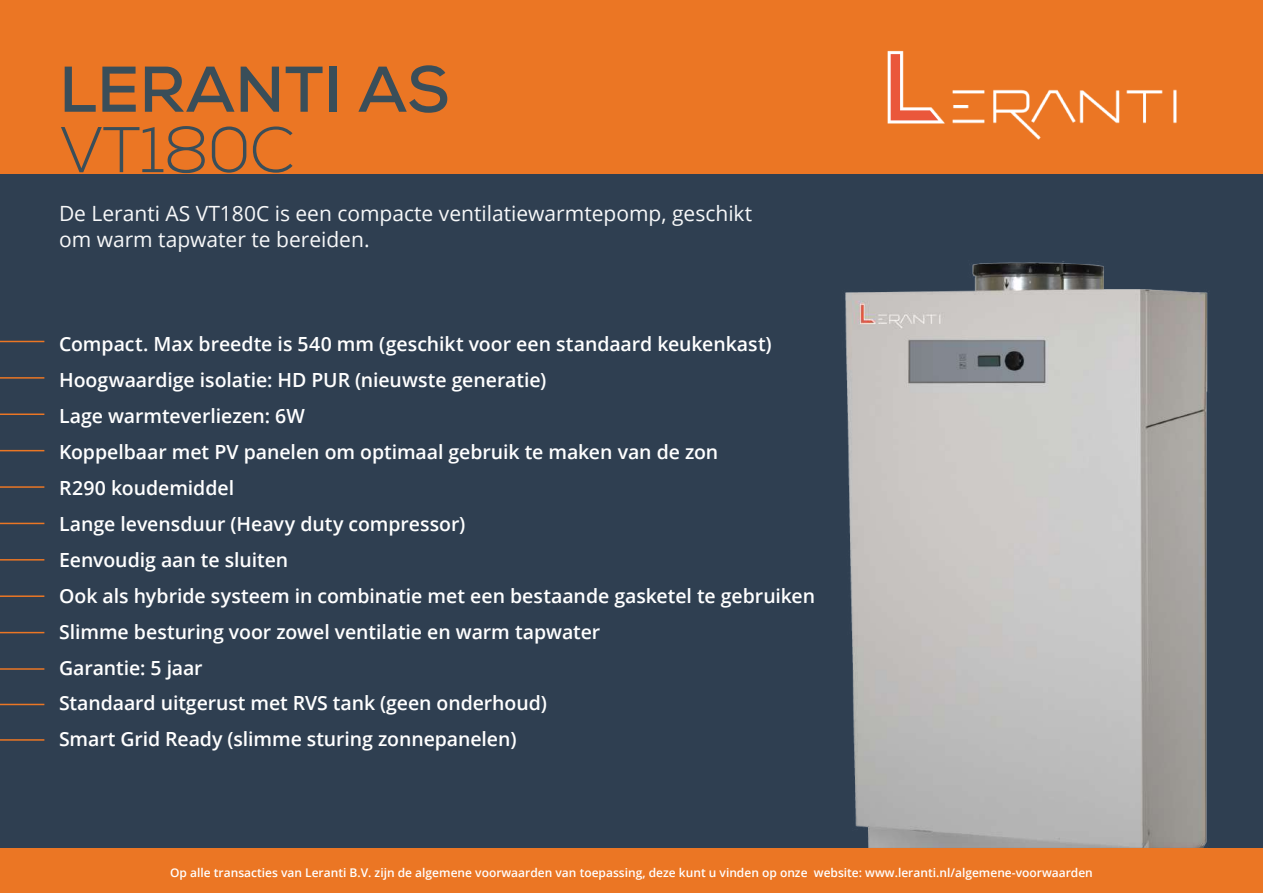
<style>
.page{position:relative;width:1263px;height:893px;background:#eb7624}
.page>*{position:absolute;margin:0;border:0;box-sizing:border-box;transform-origin:0 0}
.t1{font:700 64.5px "Nexa";color:#3a4e59}
.t2{font:300 64.5px "Nexa";letter-spacing:-.02em;color:#3a4e59}
.t3{font:21px/25.2px "Open Sans";color:#f7f8f9}
.t4{font:600 19.5px/35.8px "Open Sans";letter-spacing:-.005em;color:#fff}
.t5{font:600 12px "Open Sans";color:#fff}
</style>
<div class="page">
<div style="left:0;top:175px;width:1263px;height:673px;background:#2f3f51"></div>
<hr style="left:0;top:341px;width:44px;height:1px;background:#eb7624">
<hr style="left:0;top:377px;width:44px;height:2px;background:#eb7624">
<hr style="left:0;top:413px;width:44px;height:2px;background:#eb7624">
<hr style="left:0;top:450px;width:44px;height:1px;background:#eb7624">
<hr style="left:0;top:486px;width:44px;height:2px;background:#eb7624">
<hr style="left:0;top:523px;width:44px;height:1px;background:#eb7624">
<hr style="left:0;top:559px;width:44px;height:2px;background:#eb7624">
<hr style="left:0;top:595px;width:44px;height:2px;background:#eb7624">
<hr style="left:0;top:632px;width:44px;height:1px;background:#eb7624">
<hr style="left:0;top:668px;width:44px;height:2px;background:#eb7624">
<hr style="left:0;top:704px;width:44px;height:1px;background:#eb7624">
<hr style="left:0;top:739px;width:44px;height:2px;background:#eb7624">
<img style="left:887px;top:50px;width:290px;height:90px">
<img style="left:845px;top:261px;width:363px;height:587px">
<h1 class="t1" style="left:59px;top:48px;width:392px">LERANTI AS</h1>
<h1 class="t2" style="left:59px;top:112px;width:238px">VT180C</h1>
<p class="t3" style="left:59px;top:201px;width:695px">De Leranti AS VT180C is een compacte ventilatiewarmtepomp, geschikt om warm tapwater te bereiden.</p>
<p class="t4" style="left:59px;top:325px;width:758px">Compact. Max breedte is 540 mm (geschikt voor een standaard keukenkast)<br>Hoogwaardige isolatie: HD PUR (nieuwste generatie)<br>Lage warmteverliezen: 6W<br>Koppelbaar met PV panelen om optimaal gebruik te maken van de zon<br>R290 koudemiddel<br>Lange levensduur (Heavy duty compressor)<br>Eenvoudig aan te sluiten<br>Ook als hybride systeem in combinatie met een bestaande gasketel te gebruiken Slimme besturing voor zowel ventilatie en warm tapwater<br>Garantie: 5 jaar<br>Standaard uitgerust met RVS tank (geen onderhoud)<br>Smart Grid Ready (slimme sturing zonnepanelen)</p>
<p class="t5" style="left:170px;top:864px;width:924px">Op alle transacties van Leranti B.V. zijn de algemene voorwaarden van toepassing, deze kunt u vinden op onze website: www.leranti.nl/algemene-voorwaarden</p>
</div>
